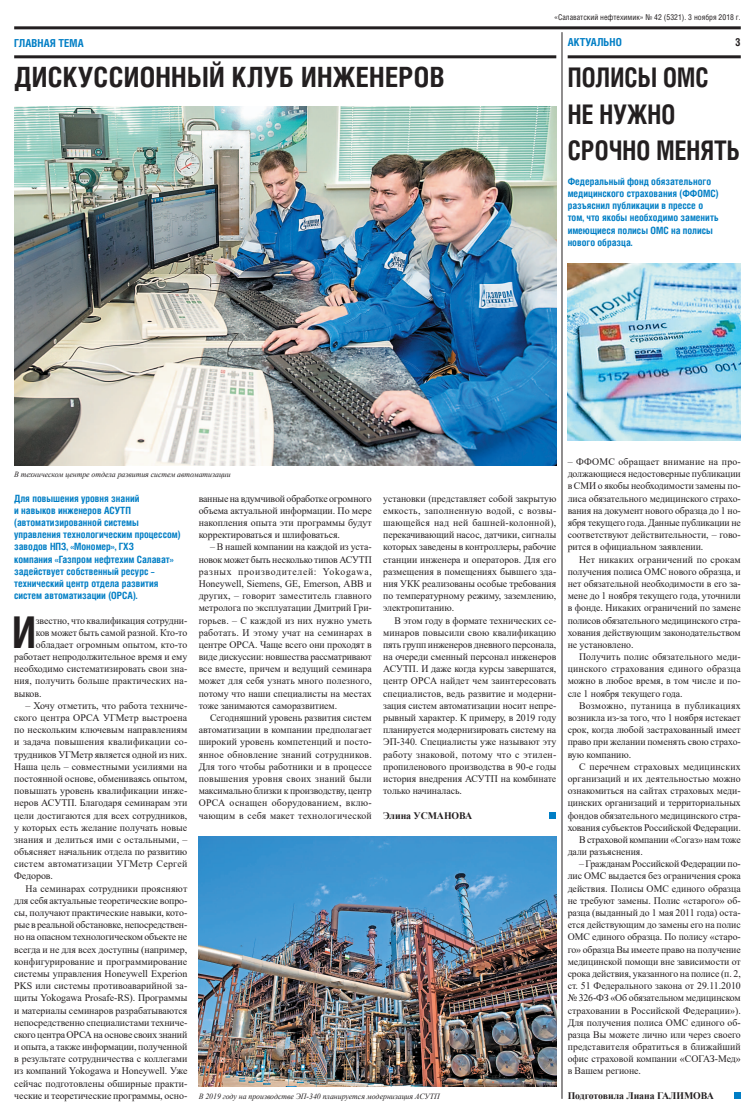
<style>
.page{position:relative;width:755px;height:1113px;background:#fff}
.page>*{position:absolute;margin:0;border:0;box-sizing:border-box;transform-origin:0 0}
.t1{font:700 43.7px "Helios Cond";color:#231f20}
.t2{font:700 27.9px "Helios Cond";letter-spacing:.01em;color:#231f20}
.t3{font:700 27px/36.5px "Helios Cond";letter-spacing:.005em;color:#231f20;scale:.92 1}
.t4{font:700 11px "Helios Cond";letter-spacing:.01em;color:#007ec5}
.t5{font:700 11px "Helios Cond";color:#231f20}
.t6{font:10px/12.2px "Times New Roman";letter-spacing:-.005em;color:#231f20;text-align:justify}
.t7{font:700 10px/12.2px "Helios Cond";color:#007ec5}
.t8{font:700 10px "Times New Roman";letter-spacing:-.005em;color:#231f20}
.t9{font:10px "Times New Roman";letter-spacing:.02em;color:#231f20}
.t10{font:italic 8px "Times New Roman";letter-spacing:-.005em;color:#231f20}
.t11{font:8px "Helios Cond";color:#231f20}
</style>
<div class="page">
<hr style="left:14px;top:26px;width:726px;height:3px;background:#231f20">
<hr style="left:14px;top:55px;width:542px;height:3px;background:#231f20">
<img style="left:14px;top:107px;width:542px;height:358px">
<img style="left:567px;top:264px;width:173px;height:177px">
<hr style="left:561px;top:32px;width:1px;height:1066px;background:#231f20">
<img style="left:198px;top:836px;width:358px;height:250px">
<hr style="left:567px;top:55px;width:173px;height:3px;background:#231f20">
<div style="left:733px;top:1092px;width:7px;height:6px;background:#007ec5"></div>
<div style="left:549px;top:811px;width:7px;height:7px;background:#007ec5"></div>
<p class="t11" style="left:554px;top:14px;width:188px">«Салаватский нефтехимик» № 42 (5321). 3 ноября 2018 г.</p>
<p class="t4" style="left:567px;top:39px;width:56px">АКТУАЛЬНО</p>
<p class="t4" style="left:14px;top:39px;width:71px">ГЛАВНАЯ ТЕМА</p>
<p class="t5" style="left:734px;top:39px;width:7px">3</p>
<h2 class="t2" style="left:14px;top:67px;width:431px">ДИСКУССИОННЫЙ КЛУБ ИНЖЕНЕРОВ</h2>
<h3 class="t3" style="left:567px;top:62px;width:189px">ПОЛИСЫ ОМС<br>НЕ НУЖНО<br>СРОЧНО МЕНЯТЬ</h3>
<p class="t7" style="left:567px;top:176px;width:152px">Федеральный фонд обязательного медицинского страхования (ФФОМС) разъяснил публикации в прессе о том, что якобы необходимо заменить имеющиеся полисы ОМС на полисы нового образца.</p>
<p class="t10" style="left:14px;top:470px;width:218px">В техническом центре отдела развития систем автоматизации</p>
<p class="t7" style="left:14px;top:493px;width:168px">Для повышения уровня знаний<br>и навыков инженеров АСУТП (автоматизированной системы управления технологическим процессом) заводов НПЗ, «Мономер», ГХЗ<br>компания «Газпром нефтехим Салават» задействует собственный ресурс – технический центр отдела развития систем автоматизации (ОРСА).</p>
<h1 class="t1" style="left:12px;top:617px;width:26px">И</h1>
<p class="t6" style="left:36px;top:614px;width:153px">звестно, что квалификация сотрудни-</p>
<p class="t6" style="left:36px;top:626px;width:153px">ков может быть самой разной. Кто-то</p>
<p class="t6" style="left:36px;top:638px;width:153px">обладает огромным опытом, кто-то</p>
<p class="t6" style="left:14px;top:650px;width:174px">работает непродолжительное время и ему</p>
<p class="t6" style="left:14px;top:663px;width:174px">необходимо систематизировать свои зна-</p>
<p class="t6" style="left:14px;top:675px;width:174px">ния, получить больше практических на-</p>
<p class="t6" style="left:14px;top:687px;width:29px">выков.</p>
<p class="t6" style="left:14px;top:699px;width:174px;text-indent:11px">– Хочу отметить, что работа техниче&shy;ского центра ОРСА УГМетр выстроена по нескольким ключевым направлениям и задача повышения квалификации со&shy;трудников УГМетр является одной из них.<br>Наша цель – совместными усилиями на постоянной основе, обмениваясь опытом, повышать уровень квалификации инже&shy;неров АСУТП. Благодаря семинарам эти цели достигаются для всех сотрудников, у которых есть желание получать новые знания и делиться ими с остальными, – объясняет начальник отдела по развитию систем автоматизации УГМетр Сергей Федоров.</p>
<p class="t6" style="left:14px;top:882px;width:174px;text-indent:11px">На семинарах сотрудники проясняют для себя актуальные теоретические вопро&shy;сы, получают практические навыки, кото&shy;рые в реальной обстановке, непосредствен&shy;но на опасном технологическом объекте не всегда и не для всех доступны (например, конфигурирование и программирование системы управления Honeywell Experion PKS или системы противоаварийной за&shy;щиты Yokogawa Prosafe-RS). Программы и материалы семинаров разрабатываются непосредственно специалистами техниче&shy;ского центра ОРСА на основе своих знаний и опыта, а также информации, полученной в результате сотрудничества с коллегами из компаний Yokogawa и Honeywell. Уже сейчас подготовлены обширные практи&shy;ческие и теоретические программы, осно-</p>
<p class="t6" style="left:198px;top:492px;width:174px">ванные на вдумчивой обработке огромного объема актуальной информации. По мере накопления опыта эти программы будут корректироваться и шлифоваться.</p>
<p class="t6" style="left:198px;top:541px;width:174px;text-indent:11px">– В нашей компании на каждой из уста&shy;новок может быть несколько типов АСУТП разных производителей: Yokogawa, Honeywell, Siemens, GE, Emerson, АВВ и других, – говорит заместитель главного метролога по эксплуатации Дмитрий Гри&shy;горьев. – С каждой из них нужно уметь работать. И этому учат на семинарах в центре ОРСА. Чаще всего они проходят в виде дискуссии: новшества рассматривают все вместе, причем и ведущий семинара может для себя узнать много полезного, потому что наши специалисты на местах тоже занимаются саморазвитием.</p>
<p class="t6" style="left:198px;top:711px;width:174px;text-indent:11px">Сегодняшний уровень развития систем автоматизации в компании предполагает широкий уровень компетенций и посто&shy;янное обновление знаний сотрудников.<br>Для того чтобы работники и в процессе повышения уровня своих знаний были максимально близки к производству, центр ОРСА оснащен оборудованием, вклю&shy;чающим в себя макет технологической</p>
<p class="t6" style="left:383px;top:492px;width:174px">установки (представляет собой закрытую емкость, заполненную водой, с возвы&shy;шающейся над ней башней-колонной), перекачивающий насос, датчики, сигналы которых заведены в контроллеры, рабочие станции инженера и операторов. Для его размещения в помещениях бывшего зда&shy;ния УКК реализованы особые требования по температурному режиму, заземлению, электропитанию.</p>
<p class="t6" style="left:383px;top:614px;width:174px;text-indent:11px">В этом году в формате технических се&shy;минаров повысили свою квалификацию пять групп инженеров дневного персонала, на очереди сменный персонал инженеров АСУТП. И даже когда курсы завершатся, центр ОРСА найдет чем заинтересовать специалистов, ведь развитие и модерни&shy;зация систем автоматизации носит непре&shy;рывный характер. К примеру, в 2019 году планируется модернизировать систему на ЭП-340. Специалисты уже называют эту работу знаковой, потому что с этилен&shy;пропиленового производства в 90-е годы история внедрения АСУТП на комбинате только начиналась.</p>
<p class="t8" style="left:383px;top:809px;width:90px">Элина УСМАНОВА</p>
<p class="t10" style="left:198px;top:1091px;width:242px">В 2019 году на производстве ЭП-340 планируется модернизация АСУТП</p>
<p class="t6" style="left:567px;top:455px;width:174px">– ФФОМС обращает внимание на про&shy;должающиеся недостоверные публикации в СМИ о якобы необходимости замены по&shy;лиса обязательного медицинского страхо&shy;вания на документ нового образца до 1 но&shy;ября текущего года. Данные публикации не соответствуют действительности, – гово&shy;рится в официальном заявлении.</p>
<p class="t6" style="left:567px;top:553px;width:174px;text-indent:11px">Нет никаких ограничений по срокам получения полиса ОМС нового образца, и нет обязательной необходимости в его за&shy;мене до 1 ноября текущего года, уточнили в фонде. Никаких ограничений по замене полисов обязательного медицинского стра&shy;хования действующим законодательством не установлено.</p>
<p class="t6" style="left:567px;top:650px;width:174px;text-indent:11px">Получить полис обязательного меди&shy;цинского страхования единого образца можно в любое время, в том числе и по&shy;сле 1 ноября текущего года.</p>
<p class="t6" style="left:567px;top:699px;width:174px;text-indent:11px">Возможно, путаница в публикациях возникла из-за того, что 1 ноября истекает срок, когда любой застрахованный имеет право при желании поменять свою страхо&shy;вую компанию.</p>
<p class="t9" style="left:578px;top:761px;width:163px">С перечнем страховых медицинских</p>
<p class="t6" style="left:567px;top:772px;width:174px">организаций и их деятельностью можно</p>
<p class="t6" style="left:567px;top:784px;width:174px">ознакомиться на сайтах страховых меди-</p>
<p class="t6" style="left:567px;top:797px;width:174px">цинских организаций и территориальных</p>
<p class="t6" style="left:567px;top:809px;width:174px">фондов обязательного медицинского стра-</p>
<p class="t6" style="left:567px;top:821px;width:174px">хования субъектов Российской Федерации.</p>
<p class="t6" style="left:578px;top:833px;width:163px">В страховой компании «Согаз» нам тоже</p>
<p class="t6" style="left:567px;top:845px;width:77px">дали разъяснения.</p>
<p class="t6" style="left:567px;top:858px;width:175px;text-indent:11px">– Гражданам Российской Федерации по&shy;лис ОМС выдается без ограничения срока действия. Полисы ОМС единого образца не требуют замены. Полис «старого» об&shy;разца (выданный до 1 мая 2011 года) оста&shy;ется действующим до замены его на полис ОМС единого образца. По полису «старо&shy;го» образца Вы имеете право на получение медицинской помощи вне зависимости от срока действия, указанного на полисе (п. 2, ст. 51 Федерального закона от 29.11.2010 № 326-ФЗ «Об обязательном медицинском страховании в Российской Федерации»).<br>Для получения полиса ОМС единого об&shy;разца Вы можете лично или через своего представителя обратиться в ближайший офис страховой компании «СОГАЗ-Мед» в Вашем регионе.</p>
<p class="t8" style="left:567px;top:1090px;width:147px">Подготовила Лиана ГАЛИМОВА</p>
</div>
